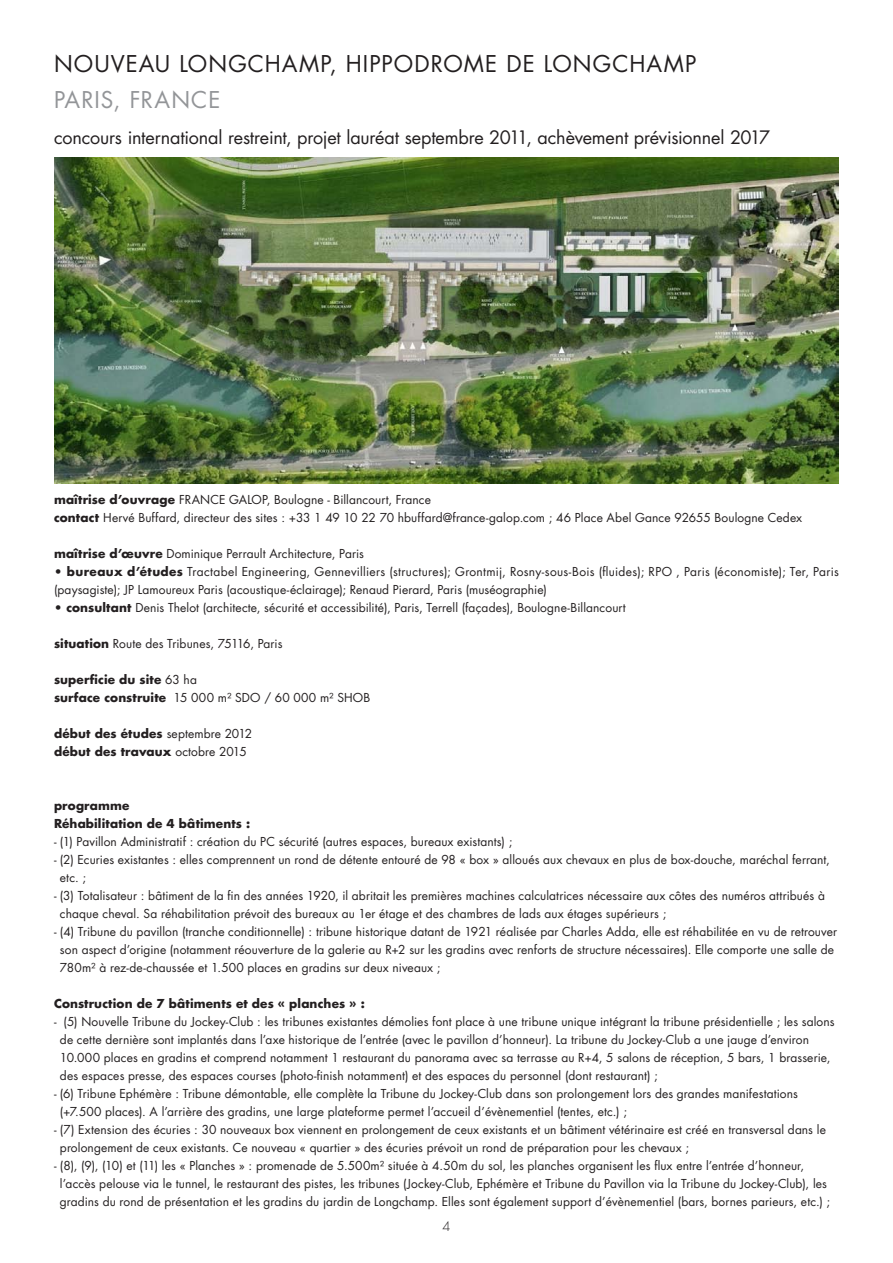
<style>
.page{position:relative;width:893px;height:1263px;background:#fff}
.page>*{position:absolute;margin:0;border:0;box-sizing:border-box;transform-origin:0 0}
.t1{font:22.5px "Futura LT";letter-spacing:.05em;color:#231f20}
.t2{font:22.5px "Futura LT";letter-spacing:.045em;color:#939598}
.t3{font:18px "Futura LT";letter-spacing:-.01em;color:#231f20}
.t4{font:300 12.75px "Futura";color:#231f20}
.t5{font:12px/18px "Futura LT";letter-spacing:.01em;color:#231f20}
.t6{font:700 12px "Futura LT";letter-spacing:.01em;color:#231f20}
.s1{font-weight:700}
.s2{font-weight:400}
</style>
<div class="page">
<img style="left:54px;top:157px;width:785px;height:327px">
<p class="t1" style="left:54px;top:49px;width:644px">NOUVEAU LONGCHAMP, HIPPODROME DE LONGCHAMP</p>
<p class="t2" style="left:54px;top:85px;width:168px">PARIS, FRANCE</p>
<p class="t3" style="left:54px;top:126px;width:718px">concours international restreint, projet lauréat septembre 2011, achèvement prévisionnel 2017</p>
<p class="t5" style="left:54px;top:491px;width:378px"><span class="s1">maîtrise d’ouvrage</span> FRANCE GALOP, Boulogne - Billancourt, France</p>
<p class="t5" style="left:54px;top:509px;width:750px"><span class="s1">contact</span> Hervé Buffard, directeur des sites : +33 1 49 10 22 70 hbuffard@france-galop.com ; 46 Place Abel Gance 92655 Boulogne Cedex</p>
<p class="t5" style="left:54px;top:545px;width:311px"><span class="s1">maîtrise d’œuvre</span> Dominique Perrault Architecture, Paris</p>
<p class="t5" style="left:54px;top:563px;width:786px"><span class="s1">• bureaux d’études</span> Tractabel Engineering, Gennevilliers (structures); Grontmij, Rosny-sous-Bois (fluides); RPO , Paris (économiste); Ter, Paris (paysagiste); JP Lamoureux Paris (acoustique-éclairage); Renaud Pierard, Paris (muséographie)</p>
<p class="t5" style="left:54px;top:599px;width:573px"><span class="s1">• consultant</span> Denis Thelot (architecte, sécurité et accessibilité), Paris, Terrell (façades), Boulogne-Billancourt</p>
<p class="t5" style="left:54px;top:635px;width:230px"><span class="s1">situation</span> Route des Tribunes, 75116, Paris</p>
<p class="t6" style="left:54px;top:672px;width:145px">superficie du site <span class="s2">63 ha</span></p>
<p class="t5" style="left:54px;top:689px;width:318px"><span class="s1">surface construite</span> 15 000 m² SDO / 60 000 m² SHOB</p>
<p class="t6" style="left:54px;top:726px;width:200px">début des études <span class="s2">septembre 2012</span></p>
<p class="t6" style="left:54px;top:744px;width:194px">début des travaux <span class="s2">octobre 2015</span></p>
<p class="t6" style="left:54px;top:798px;width:77px">programme</p>
<p class="t6" style="left:54px;top:816px;width:198px">Réhabilitation de 4 bâtiments :</p>
<p class="t5" style="left:54px;top:833px;width:460px">- (1) Pavillon Administratif : création du PC sécurité (autres espaces, bureaux existants) ;</p>
<p class="t5" style="left:60px;top:851px;width:771px;text-indent:-6px">- (2) Ecuries existantes : elles comprennent un rond de détente entouré de 98 « box » alloués aux chevaux en plus de box-douche, maréchal ferrant, etc. ;</p>
<p class="t5" style="left:60px;top:887px;width:766px;text-indent:-6px">- (3) Totalisateur : bâtiment de la fin des années 1920, il abritait les premières machines calculatrices nécessaire aux côtes des numéros attribués à chaque cheval. Sa réhabilitation prévoit des bureaux au 1er étage et des chambres de lads aux étages supérieurs ;</p>
<p class="t5" style="left:60px;top:923px;width:779px;text-indent:-6px">- (4) Tribune du pavillon (tranche conditionnelle) : tribune historique datant de 1921 réalisée par Charles Adda, elle est réhabilitée en vu de retrouver son aspect d’origine (notamment réouverture de la galerie au R+2 sur les gradins avec renforts de structure nécessaires). Elle comporte une salle de<br>780m² à rez-de-chaussée et 1.500 places en gradins sur deux niveaux ;</p>
<p class="t6" style="left:54px;top:996px;width:312px">Construction de 7 bâtiments et des « planches » :</p>
<p class="t5" style="left:60px;top:1013px;width:776px;text-indent:-6px">- (5) Nouvelle Tribune du Jockey-Club : les tribunes existantes démolies font place à une tribune unique intégrant la tribune présidentielle ; les salons de cette dernière sont implantés dans l’axe historique de l’entrée (avec le pavillon d’honneur). La tribune du Jockey-Club a une jauge d’environ 10.000 places en gradins et comprend notamment 1 restaurant du panorama avec sa terrasse au R+4, 5 salons de réception, 5 bars, 1 brasserie, des espaces presse, des espaces courses (photo-finish notamment) et des espaces du personnel (dont restaurant) ;</p>
<p class="t5" style="left:60px;top:1085px;width:739px;text-indent:-6px">- (6) Tribune Ephémère : Tribune démontable, elle complète la Tribune du Jockey-Club dans son prolongement lors des grandes manifestations (+7.500 places). A l’arrière des gradins, une large plateforme permet l’accueil d’évènementiel (tentes, etc.) ;</p>
<p class="t5" style="left:60px;top:1121px;width:767px;text-indent:-6px">- (7) Extension des écuries : 30 nouveaux box viennent en prolongement de ceux existants et un bâtiment vétérinaire est créé en transversal dans le prolongement de ceux existants. Ce nouveau « quartier » des écuries prévoit un rond de préparation pour les chevaux ;</p>
<p class="t5" style="left:60px;top:1157px;width:772px;text-indent:-6px">- (8), (9), (10) et (11) les « Planches » : promenade de 5.500m² située à 4.50m du sol, les planches organisent les flux entre l’entrée d’honneur, l’accès pelouse via le tunnel, le restaurant des pistes, les tribunes (Jockey-Club, Ephémère et Tribune du Pavillon via la Tribune du Jockey-Club), les gradins du rond de présentation et les gradins du jardin de Longchamp. Elles sont également support d’évènementiel (bars, bornes parieurs, etc.) ;</p>
<p class="t4" style="left:443px;top:1218px;width:9px">4</p>
</div>
